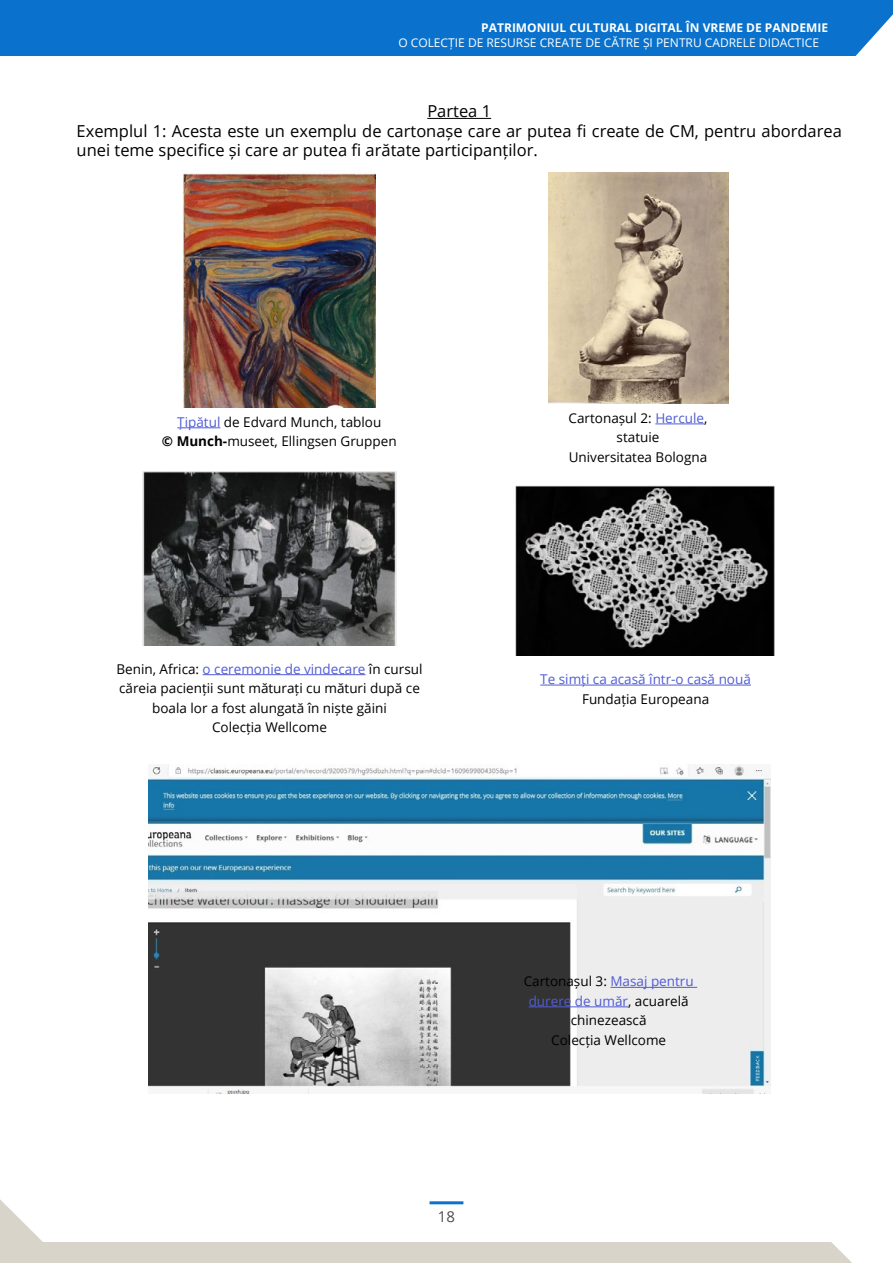
<style>
.page{position:relative;width:893px;height:1263px;background:#fff}
.page>*{position:absolute;margin:0;border:0;box-sizing:border-box;transform-origin:0 0}
.t1{font:16.5px/19.5px "Open Sans";color:#000}
.t2{font:15px "Open Sans";color:#4d4d4d}
.t3{font:13.5px/19.5px "Open Sans";color:#000;text-align:center}
.t4{font:13.5px "Open Sans";color:#4f5cd6}
.t5{font:12px "Open Sans";color:#fff}
.t6{font:700 12px "Open Sans";color:#fff}
.s1{color:#4f5cd6}
.s2{font-weight:700}
</style>
<div class="page">
<div style="left:0;top:0;width:893px;height:56px;background:#0a72cc"></div>
<div style="left:0;top:1242px;width:893px;height:21px;background:#d9d4ca"></div>
<svg style="left:855px;top:14px;width:38px;height:42px"></svg>
<svg style="left:831px;top:1242px;width:62px;height:21px"></svg>
<hr style="left:430px;top:1201px;width:33px;height:3px;background:#0a72cc">
<svg style="left:0;top:1199px;width:43px;height:43px"></svg>
<hr style="left:427px;top:118px;width:64px;height:1px;background:#000">
<img style="left:148px;top:764px;width:622px;height:329px">
<hr style="left:177px;top:427px;width:43px;height:1px;background:#4f5cd6">
<img style="left:183px;top:172px;width:193px;height:235px">
<hr style="left:655px;top:424px;width:49px;height:1px;background:#4f5cd6">
<img style="left:548px;top:172px;width:180px;height:231px">
<hr style="left:540px;top:685px;width:211px;height:1px;background:#4f5cd6">
<img style="left:516px;top:485px;width:259px;height:170px">
<hr style="left:203px;top:674px;width:162px;height:1px;background:#4f5cd6">
<img style="left:142px;top:472px;width:255px;height:173px">
<hr style="left:610px;top:987px;width:87px;height:1px;background:#4f5cd6">
<hr style="left:529px;top:1006px;width:99px;height:1px;background:#4f5cd6">
<p class="t6" style="left:481px;top:19px;width:348px">PATRIMONIUL CULTURAL DIGITAL ÎN VREME DE PANDEMIE</p>
<p class="t5" style="left:398px;top:34px;width:422px">O COLECȚIE DE RESURSE CREATE DE CĂTRE ȘI PENTRU CADRELE DIDACTICE</p>
<p class="t1" style="left:77px;top:101px;width:767px;text-indent:351px">Partea 1<br>Exemplul 1: Acesta este un exemplu de cartonașe care ar putea fi create de CM, pentru abordarea unei teme specifice și care ar putea fi arătate participanților.</p>
<p class="t3" style="left:162px;top:412px;width:236px"><span class="s1">Țipătul</span> de Edvard Munch, tablou<br><span class="s2">© Munch-</span>museet, Ellingsen Gruppen</p>
<p class="t3" style="left:569px;top:408px;width:140px">Cartonașul 2: <span class="s1">Hercule</span>, statuie<br>Universitatea Bologna</p>
<p class="t3" style="left:117px;top:659px;width:307px">Benin, Africa: <span class="s1">o ceremonie de vindecare</span> în cursul căreia pacienții sunt măturați cu mături după ce boala lor a fost alungată în niște găini<br>Colecția Wellcome</p>
<p class="t4" style="left:540px;top:670px;width:212px">Te simți ca acasă într-o casă nouă</p>
<p class="t3" style="left:582px;top:688px;width:129px">Fundația Europeana</p>
<p class="t2" style="left:438px;top:1206px;width:19px">18</p>
<p class="t3" style="left:524px;top:971px;width:171px">Cartonașul 3: <span class="s1">Masaj pentru durere de umăr</span>, acuarelă chinezească<br>Colecția Wellcome</p>
</div>
